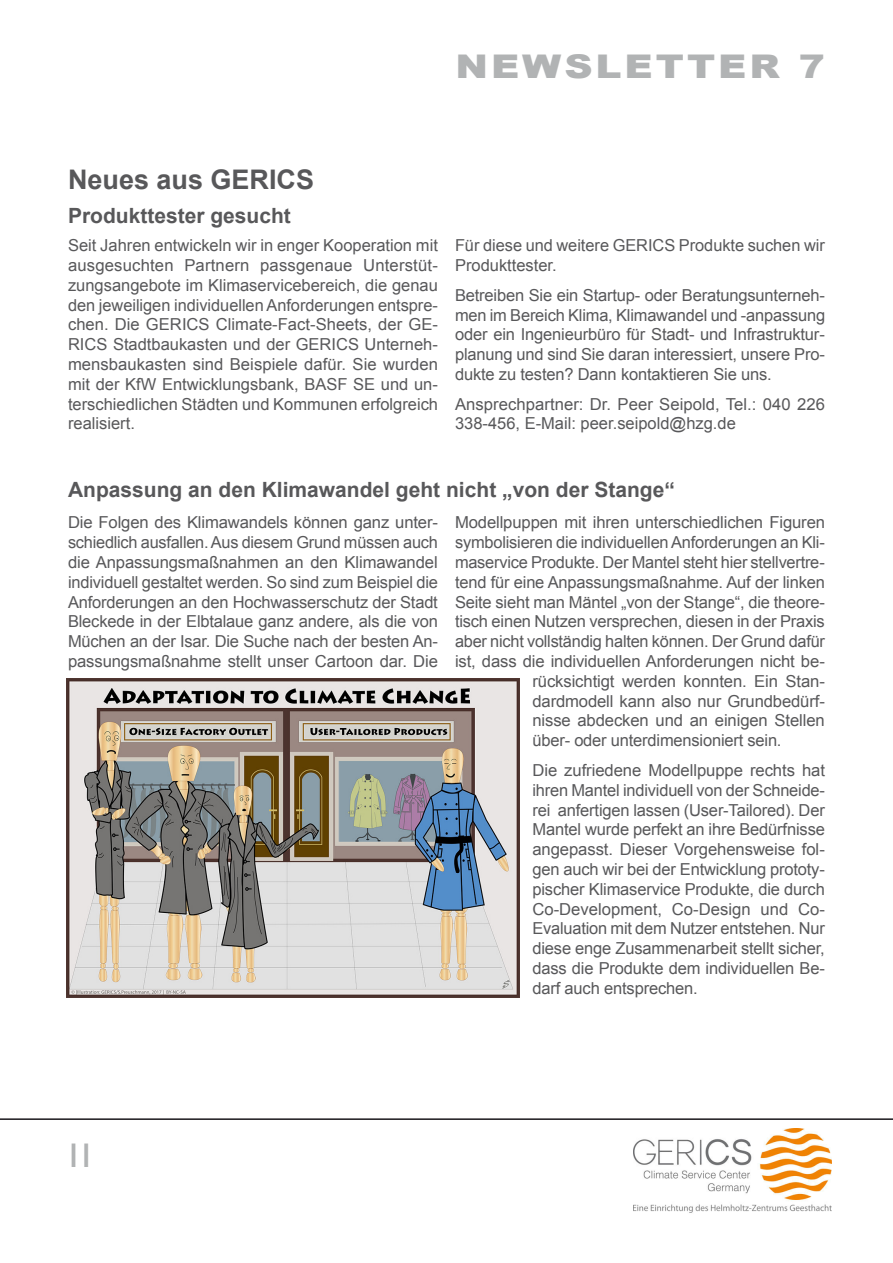
<style>
.page{position:relative;width:893px;height:1263px;background:#fff}
.page>*{position:absolute;margin:0;border:0;box-sizing:border-box;transform-origin:0 0}
.Newsletter{font:900 32.7px "Arial";letter-spacing:.075em;color:#b1b3b4;scale:1.2 1}
.t1{font:32.7px "Arial";color:#b1b3b4;scale:1.2 1}
.Titel_spsp{font:700 27px "Arial";color:#58585a}
.Überschrift{font:700 21px "Arial";color:#58585a}
.Fließtext{font:16.5px/19.8px "Arial";letter-spacing:-.01em;color:#58585a;text-align:justify}
</style>
<div class="page">
<hr style="left:0;top:1118px;width:893px;height:2px;background:#1a171c">
<img style="left:634px;top:1128px;width:198px;height:85px">
<img style="left:67px;top:678px;width:453px;height:319px">
<p class="Newsletter" style="left:455px;top:42px;width:309px">NEWSLETTER 7</p>
<p class="Titel_spsp" style="left:68px;top:162px;width:248px">Neues aus GERICS</p>
<p class="Überschrift" style="left:68px;top:202px;width:224px">Produkttester gesucht</p>
<p class="Fließtext" style="left:68px;top:236px;width:372px">Seit Jahren entwickeln wir in enger Kooperation mit ausgesuchten Partnern passgenaue Unterstüt&shy;zungsangebote im Klimaservicebereich, die genau den jeweiligen individuellen Anforderungen entspre&shy;chen. Die GERICS Climate-Fact-Sheets, der GE-RICS Stadtbaukasten und der GERICS Unterneh&shy;mensbaukasten sind Beispiele dafür. Sie wurden mit der KfW Entwicklungsbank, BASF SE und un&shy;terschiedlichen Städten und Kommunen erfolgreich realisiert.</p>
<p class="Fließtext" style="left:455px;top:236px;width:371px">Für diese und weitere GERICS Produkte suchen wir<br>Produkttester.</p>
<p class="Fließtext" style="left:455px;top:285px;width:372px">Betreiben Sie ein Startup- oder Beratungsunterneh&shy;men im Bereich Klima, Klimawandel und -anpassung oder ein Ingenieurbüro für Stadt- und Infrastruktur&shy;planung und sind Sie daran interessiert, unsere Pro&shy;dukte zu testen? Dann kontaktieren Sie uns.</p>
<p class="Fließtext" style="left:455px;top:394px;width:371px">Ansprechpartner: Dr. Peer Seipold, Tel.: 040 226<br>338-456, E-Mail: peer.seipold@hzg.de</p>
<p class="Überschrift" style="left:68px;top:475px;width:608px">Anpassung an den Klimawandel geht nicht „von der Stange“</p>
<p class="Fließtext" style="left:68px;top:513px;width:371px">Die Folgen des Klimawandels können ganz unter&shy;schiedlich ausfallen. Aus diesem Grund müssen auch die Anpassungsmaßnahmen an den Klimawandel individuell gestaltet werden. So sind zum Beispiel die Anforderungen an den Hochwasserschutz der Stadt Bleckede in der Elbtalaue ganz andere, als die von Müchen an der Isar. Die Suche nach der besten An&shy;passungsmaßnahme stellt unser Cartoon dar. Die</p>
<p class="Fließtext" style="left:455px;top:513px;width:372px">Modellpuppen mit ihren unterschiedlichen Figuren</p>
<p class="Fließtext" style="left:455px;top:533px;width:371px">symbolisieren die individuellen Anforderungen an Kli-</p>
<p class="Fließtext" style="left:455px;top:552px;width:371px">maservice Produkte. Der Mantel steht hier stellvertre-</p>
<p class="Fließtext" style="left:455px;top:572px;width:371px">tend für eine Anpassungsmaßnahme. Auf der linken</p>
<p class="Fließtext" style="left:455px;top:592px;width:371px">Seite sieht man Mäntel „von der Stange“, die theore-</p>
<p class="Fließtext" style="left:455px;top:612px;width:371px">tisch einen Nutzen versprechen, diesen in der Praxis</p>
<p class="Fließtext" style="left:455px;top:632px;width:372px">aber nicht vollständig halten können. Der Grund dafür</p>
<p class="Fließtext" style="left:455px;top:651px;width:371px">ist, dass die individuellen Anforderungen nicht be-</p>
<p class="Fließtext" style="left:532px;top:671px;width:294px">rücksichtigt werden konnten. Ein Stan-</p>
<p class="Fließtext" style="left:532px;top:691px;width:294px">dardmodell kann also nur Grundbedürf-</p>
<p class="Fließtext" style="left:532px;top:711px;width:294px">nisse abdecken und an einigen Stellen</p>
<p class="Fließtext" style="left:532px;top:731px;width:251px">über- oder unterdimensioniert sein.</p>
<p class="Fließtext" style="left:532px;top:760px;width:294px">Die zufriedene Modellpuppe rechts hat ihren Mantel individuell von der Schneide&shy;rei anfertigen lassen (User-Tailored). Der Mantel wurde perfekt an ihre Bedürfnisse angepasst. Dieser Vorgehensweise fol&shy;gen auch wir bei der Entwicklung prototy&shy;pischer Klimaservice Produkte, die durch Co-Development, Co-Design und Co-Evaluation mit dem Nutzer entstehen. Nur diese enge Zusammenarbeit stellt sicher, dass die Produkte dem individuellen Be&shy;darf auch entsprechen.</p>
<p class="t1" style="left:68px;top:1134px;width:21px">II</p>
</div>
